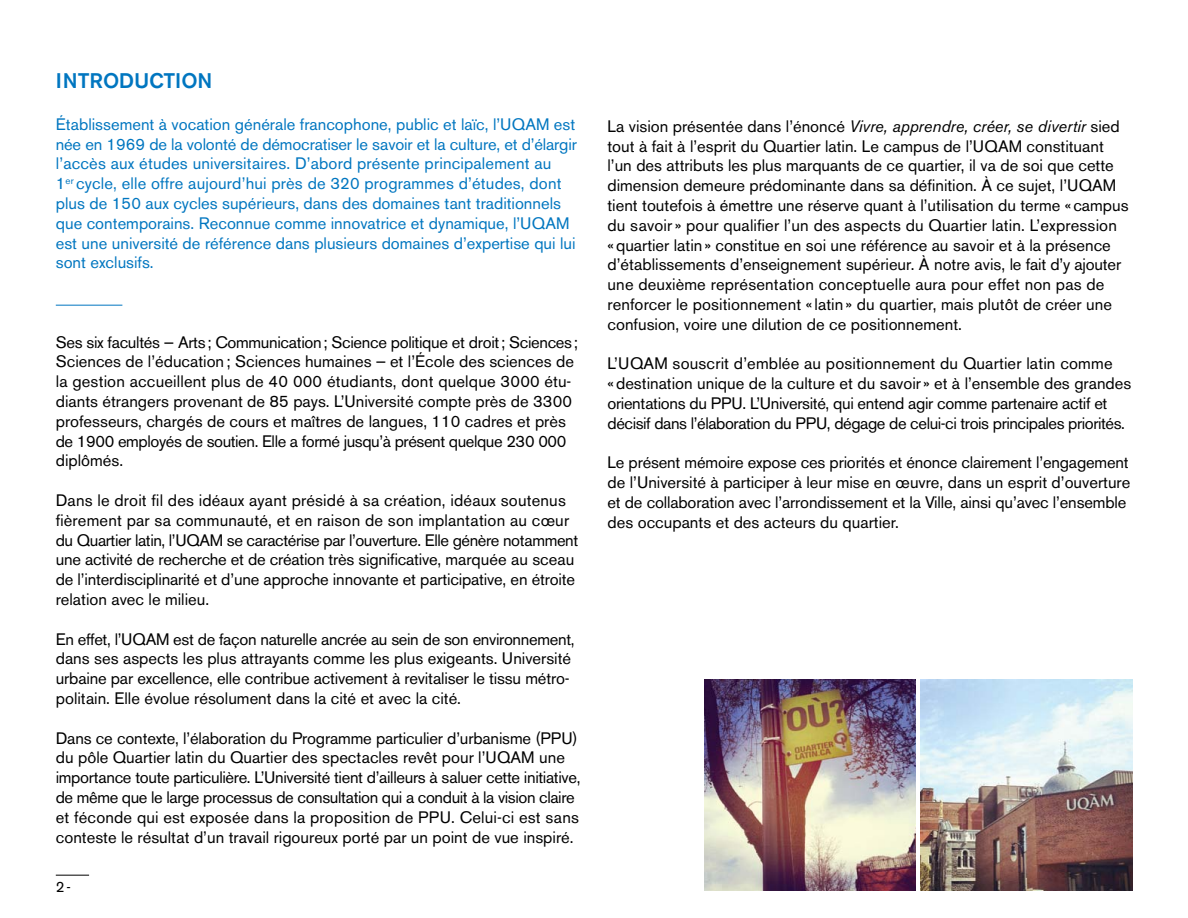
<style>
.page{position:relative;width:1188px;height:918px;background:#fff}
.page>*{position:absolute;margin:0;border:0;box-sizing:border-box;transform-origin:0 0}
.t1{font:500 21px "Akzidenz Grotesk BE";color:#0076c0}
.t2{font:16.5px/19.8px "Akzidenz Grotesk BE";color:#000}
.t3{font:16.5px/19.8px "Akzidenz Grotesk BE";color:#0076c0}
.t4{font:16.5px/19.8px "Akzidenz Grotesk BE";letter-spacing:-.02em;color:#000}
.t5{font:15px "Akzidenz Grotesk BE";color:#000}
.s1{font-style:italic}
</style>
<div class="page">
<hr style="left:56px;top:875px;width:33px;height:1px;background:#000">
<hr style="left:56px;top:305px;width:66px;height:1px;background:#0076c0">
<img style="left:921px;top:680px;width:211px;height:211px">
<img style="left:704px;top:680px;width:212px;height:211px">
<p class="t1" style="left:56px;top:68px;width:158px">I NTRODUCTION</p>
<p class="t3" style="left:56px;top:114px;width:523px">Établissement à vocation générale francophone, public et laïc, l’UQAM est née en 1969 de la volonté de démocratiser le savoir et la culture, et d’élargir l’accès aux études universitaires. D’abord présente principalement au<br>1<sup>er</sup> cycle, elle offre aujourd’hui près de 320 programmes d’études, dont plus de 150 aux cycles supérieurs, dans des domaines tant traditionnels que contemporains. Reconnue comme innovatrice et dynamique, l’UQAM est une université de référence dans plusieurs domaines d’expertise qui lui sont exclusifs.</p>
<p class="t2" style="left:56px;top:332px;width:524px">Ses six facultés — Arts; Communication; Science politique et droit; Sciences; Sciences de l’éducation; Sciences humaines — et l’École des sciences de la gestion accueillent plus de 40 000 étudiants, dont quelque 3000 étu&shy;diants étrangers provenant de 85 pays. L’Université compte près de 3300 professeurs, chargés de cours et maîtres de langues, 110 cadres et près de 1900 employés de soutien. Elle a formé jusqu’à présent quelque 230 000 diplômés.</p>
<p class="t2" style="left:56px;top:490px;width:524px">Dans le droit fil des idéaux ayant présidé à sa création, idéaux soutenus fièrement par sa communauté, et en raison de son implantation au cœur du Quartier latin, l’UQAM se caractérise par l’ouverture. Elle génère notamment une activité de recherche et de création très significative, marquée au sceau de l’interdisciplinarité et d’une approche innovante et participative, en étroite relation avec le milieu.</p>
<p class="t2" style="left:56px;top:629px;width:520px">En effet, l’UQAM est de façon naturelle ancrée au sein de son environnement, dans ses aspects les plus attrayants comme les plus exigeants. Université urbaine par excellence, elle contribue activement à revitaliser le tissu métro&shy;politain. Elle évolue résolument dans la cité et avec la cité.</p>
<p class="t2" style="left:56px;top:728px;width:526px">Dans ce contexte, l’élaboration du Programme particulier d’urbanisme (PPU) du pôle Quartier latin du Quartier des spectacles revêt pour l’UQAM une importance toute particulière. L’Université tient d’ailleurs à saluer cette initiative, de même que le large processus de consultation qui a conduit à la vision claire et féconde qui est exposée dans la proposition de PPU. Celui-ci est sans conteste le résultat d’un travail rigoureux porté par un point de vue inspiré.</p>
<p class="t5" style="left:56px;top:878px;width:16px">2-</p>
<p class="t2" style="left:607px;top:116px;width:523px">La vision présentée dans l’énoncé <span class="s1">Vivre, apprendre, créer, se divertir</span> sied tout à fait à l’esprit du Quartier latin. Le campus de l’UQAM constituant l’un des attributs les plus marquants de ce quartier, il va de soi que cette dimension demeure prédominante dans sa définition. À ce sujet, l’UQAM tient toutefois à émettre une réserve quant à l’utilisation du terme «campus du savoir» pour qualifier l’un des aspects du Quartier latin. L’expression «quartier latin» constitue en soi une référence au savoir et à la présence d’établissements d’enseignement supérieur. À notre avis, le fait d’y ajouter une deuxième représentation conceptuelle aura pour effet non pas de renforcer le positionnement «latin » du quartier, mais plutôt de créer une confusion, voire une dilution de ce positionnement.</p>
<p class="t4" style="left:607px;top:354px;width:525px">L’UQAM souscrit d’emblée au positionnement du Quartier latin comme «destination unique de la culture et du savoir» et à l’ensemble des grandes orientations du PPU. L’Université, qui entend agir comme partenaire actif et décisif dans l’élaboration du PPU, dégage de celui-ci trois principales priorités.</p>
<p class="t2" style="left:607px;top:453px;width:524px">Le présent mémoire expose ces priorités et énonce clairement l’engagement de l’Université à participer à leur mise en œuvre, dans un esprit d’ouverture et de collaboration avec l’arrondissement et la Ville, ainsi qu’avec l’ensemble des occupants et des acteurs du quartier.</p>
</div>
